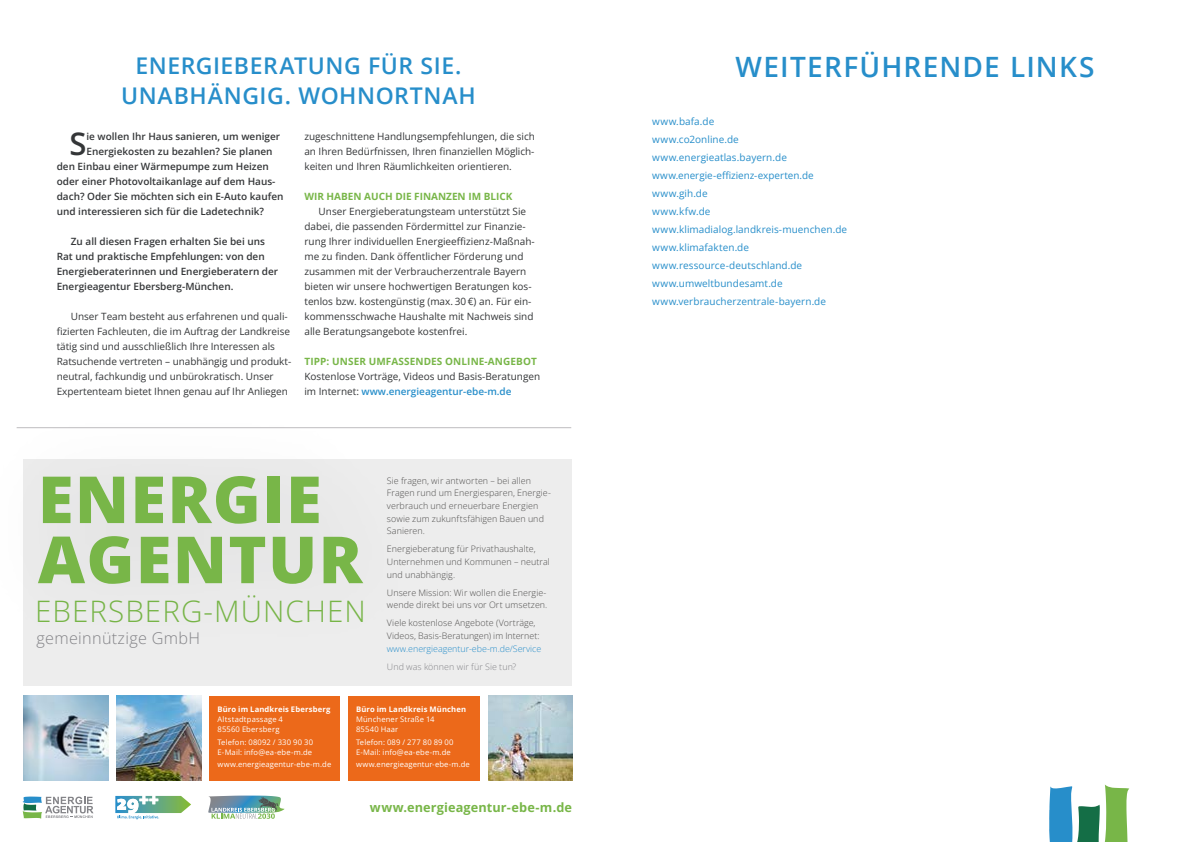
<style>
.page{position:relative;width:1191px;height:842px;background:#fff}
.page>*{position:absolute;margin:0;border:0;box-sizing:border-box;transform-origin:0 0}
.t1{font:800 65px/60.1px "Open Sans";letter-spacing:.02em;color:#78b648}
.t2{font:600 31px "Open Sans";color:#343638}
.t3{font:300 29.6px "Open Sans";letter-spacing:.035em;color:#78b648}
.t4{font:600 28px "Open Sans";letter-spacing:.04em;color:#278eca}
.t5{font:600 23px/30px "Open Sans";letter-spacing:.025em;color:#278eca;text-align:center}
.t6{font:300 16.2px "Open Sans";letter-spacing:.02em;color:#848488}
.t7{font:700 12.7px "Open Sans";letter-spacing:.01em;color:#78b648}
.t8{font:10px/15px "Open Sans";color:#343638}
.t9{font:600 10px/15px "Open Sans";color:#343638}
.t10{font:10px/18px "Open Sans";letter-spacing:.005em;color:#278eca}
.t11{font:700 10px "Open Sans";letter-spacing:.01em;color:#78b648}
.t12{font:300 8.9px/12.6px "Open Sans";letter-spacing:.005em;color:#4f4e4d}
.t13{font:300 8.9px "Open Sans";letter-spacing:-.005em;color:#278eca}
.t14{font:300 8.9px "Open Sans";letter-spacing:.005em;color:#848488}
.t15{font:7.6px/10.2px "Open Sans";letter-spacing:.02em;color:#fff}
.t16{font:700 7.6px "Open Sans";letter-spacing:.02em;color:#fff}
.s1{font-weight:600;color:#278eca}
</style>
<div class="page">
<hr style="left:17px;top:427px;width:554px;height:1px;background:#bebcbf">
<div style="left:23px;top:459px;width:549px;height:227px;background:#ededed"></div>
<img style="left:116px;top:696px;width:85px;height:84px">
<svg style="left:23px;top:796px;width:70px;height:23px"></svg>
<svg style="left:115px;top:796px;width:76px;height:23px"></svg>
<svg style="left:208px;top:795px;width:76px;height:24px"></svg>
<img style="left:488px;top:696px;width:85px;height:84px">
<img style="left:23px;top:696px;width:85px;height:84px">
<div style="left:209px;top:696px;width:131px;height:84px;background:#ec691a"></div>
<div style="left:348px;top:696px;width:132px;height:84px;background:#ec691a"></div>
<div style="left:0;top:396px;width:436px;height:268px;background:#343638;opacity:.1"></div>
<svg style="left:1049px;top:784px;width:80px;height:58px"></svg>
<h3 class="t5" style="left:121px;top:50px;width:356px">ENERGIEBERATUNG FÜR SIE.<br>UNABHÄNGIG. WOHNORTNAH</h3>
<h2 class="t2" style="left:69px;top:122px;width:19px">S</h2>
<p class="t9" style="left:86px;top:128px;width:195px">ie wollen Ihr Haus sanieren, um weniger</p>
<p class="t9" style="left:86px;top:143px;width:188px">Energiekosten zu bezahlen? Sie planen</p>
<p class="t9" style="left:57px;top:158px;width:214px">den Einbau einer Wärmepumpe zum Heizen</p>
<p class="t9" style="left:57px;top:173px;width:220px">oder einer Photovoltaikanlage auf dem Haus-</p>
<p class="t9" style="left:57px;top:188px;width:228px">dach? Oder Sie möchten sich ein E-Auto kaufen</p>
<p class="t9" style="left:57px;top:203px;width:209px">und interessieren sich für die Ladetechnik?</p>
<p class="t9" style="left:57px;top:233px;width:223px;text-indent:14px">Zu all diesen Fragen erhalten Sie bei uns Rat und praktische Empfehlungen: von den Energieberaterinnen und Energieberatern der Energieagentur Ebersberg-München.</p>
<p class="t8" style="left:57px;top:308px;width:236px;text-indent:14px">Unser Team besteht aus erfahrenen und quali&shy;fizierten Fachleuten, die im Auftrag der Landkreise tätig sind und ausschließlich Ihre Interessen als Ratsuchende vertreten – unabhängig und produkt&shy;neutral, fachkundig und unbürokratisch. Unser Expertenteam bietet Ihnen genau auf Ihr Anliegen</p>
<p class="t8" style="left:304px;top:128px;width:232px;text-align:justify">zugeschnittene Handlungsempfehlungen, die sich an Ihren Bedürfnissen, Ihren finanziellen Möglich&shy;keiten und Ihren Räumlichkeiten orientieren.</p>
<p class="t11" style="left:304px;top:189px;width:209px">WIR HABEN AUCH DIE FINANZEN IM BLICK</p>
<p class="t8" style="left:304px;top:203px;width:232px;text-indent:14px">Unser Energieberatungsteam unterstützt Sie dabei, die passenden Fördermittel zur Finanzie&shy;rung Ihrer individuellen Energieeffizienz-Maßnah&shy;me zu finden. Dank öffentlicher Förderung und zusammen mit der Verbraucherzentrale Bayern bieten wir unsere hochwertigen Beratungen kos&shy;tenlos bzw. kostengünstig (max. 30 €) an. Für ein&shy;kommensschwache Haushalte mit Nachweis sind alle Beratungsangebote kostenfrei.</p>
<p class="t11" style="left:304px;top:354px;width:234px">TIPP: UNSER UMFASSENDES ONLINE-ANGEBOT</p>
<p class="t8" style="left:304px;top:368px;width:237px">Kostenlose Vorträge, Videos und Basis-Beratungen im Internet: <span class="s1">www.energieagentur-ebe-m.de</span></p>
<h1 class="t1" style="left:38px;top:468px;width:326px">ENERGIE<br>AGENTUR</h1>
<p class="t12" style="left:387px;top:474px;width:165px">Sie fragen, wir antworten – bei allen<br>Fragen rund um Energiesparen, Energie&shy;verbrauch und erneuerbare Energien sowie zum zukunftsfähigen Bauen und<br>Sanieren.</p>
<p class="t12" style="left:387px;top:543px;width:165px">Energieberatung für Privathaushalte,<br>Unternehmen und Kommunen – neutral und unabhängig.</p>
<p class="t12" style="left:387px;top:586px;width:162px">Unsere Mission: Wir wollen die Energie&shy;wende direkt bei uns vor Ort umsetzen.</p>
<p class="t12" style="left:387px;top:617px;width:154px">Viele kostenlose Angebote (Vorträge,<br>Videos, Basis-Beratungen) im Internet:</p>
<p class="t13" style="left:387px;top:642px;width:156px">www.energieagentur-ebe-m.de/Service</p>
<p class="t14" style="left:387px;top:660px;width:131px">Und was können wir für Sie tun?</p>
<h3 class="t3" style="left:35px;top:591px;width:332px">EBERSBERG-MÜNCHEN</h3>
<h3 class="t6" style="left:36px;top:627px;width:165px">gemeinnützige GmbH</h3>
<p class="t16" style="left:217px;top:704px;width:114px">Büro im Landkreis Ebersberg</p>
<p class="t15" style="left:217px;top:714px;width:67px">Altstadtpassage 4<br>85560 Ebersberg</p>
<p class="t15" style="left:217px;top:737px;width:97px">Telefon: 08092 / 330 90 30<br>E-Mail: info@ea-ebe-m.de</p>
<p class="t15" style="left:217px;top:759px;width:115px">www.energieagentur-ebe-m.de</p>
<p class="t16" style="left:356px;top:704px;width:111px">Büro im Landkreis München</p>
<p class="t15" style="left:356px;top:714px;width:80px">Münchener Straße 14<br>85540 Haar</p>
<p class="t15" style="left:356px;top:737px;width:99px">Telefon: 089 / 277 80 89 00<br>E-Mail: info@ea-ebe-m.de</p>
<p class="t15" style="left:356px;top:759px;width:115px">www.energieagentur-ebe-m.de</p>
<p class="t7" style="left:370px;top:799px;width:204px">www.energieagentur-ebe-m.de</p>
<h3 class="t4" style="left:735px;top:47px;width:360px">WEITERFÜHRENDE LINKS</h3>
<p class="t10" style="left:652px;top:112px;width:196px">www.bafa.de<br>www.co2online.de www.energieatlas.bayern.de www.energie-effizienz-experten.de www.gih.de<br>www.kfw.de www.klimadialog.landkreis-muenchen.de www.klimafakten.de www.ressource-deutschland.de www.umweltbundesamt.de www.verbraucherzentrale-bayern.de</p>
</div>
